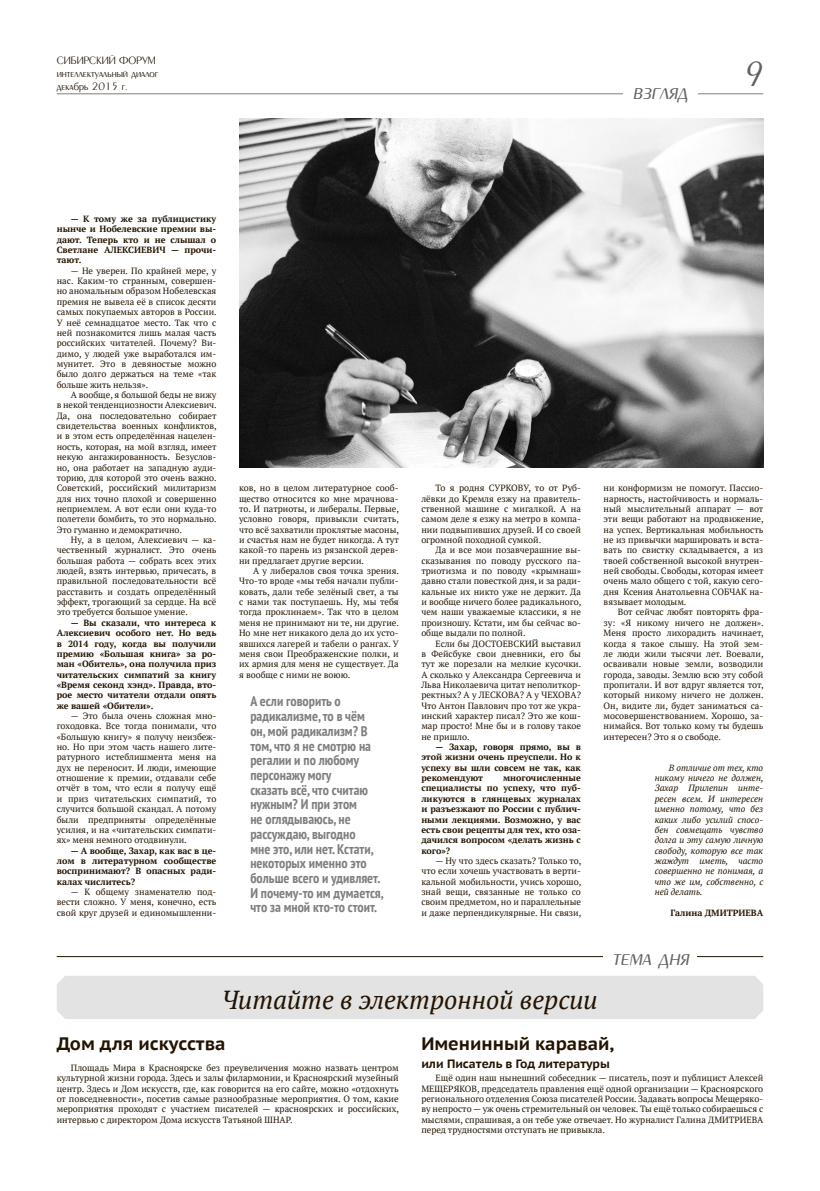
<style>
.page{position:relative;width:820px;height:1191px;background:#fff}
.page>*{position:absolute;margin:0;border:0;box-sizing:border-box;transform-origin:0 0}
.t1{font:italic 300 36px "Penta";color:#63605c}
.t2{font:italic 26px "PT Serif";color:#231300}
.t3{font:italic 300 24px "Penta";color:#63605c}
.t4{font:700 18px "PT Sans Caption";letter-spacing:-.005em;color:#231300}
.t5{font:700 condensed 14px/14.7px "PT Sans";color:#817f7e}
.t6{font:700 12px "PT Sans Caption";color:#231300}
.t7{font:300 11px/12.7px "Penta";color:#231300}
.t8{font:9px/10.4px "PT Serif";color:#231300;text-align:justify}
.t9{font:700 9px/10.4px "PT Serif";color:#231300;text-align:justify}
.t10{font:italic 9px/10.4px "PT Serif";color:#231300;text-align:justify}
</style>
<div class="page">
<hr style="left:57px;top:93px;width:706px;height:1px;background:#817f7e">
<img style="left:239px;top:119px;width:524px;height:349px">
<div style="left:623px;top:80px;width:74px;height:31px;background:#fff"></div>
<hr style="left:57px;top:956px;width:706px;height:1px;background:#231300">
<div style="left:603px;top:946px;width:94px;height:22px;background:#fff"></div>
<div style="left:57px;top:976px;width:706px;height:43px;background:#e3e3e3"></div>
<p class="t7" style="left:57px;top:55px;width:103px">Сибирский форум интеллектуальный диалог декабрь 2015 г.</p>
<h1 class="t1" style="left:741px;top:57px;width:30px">9</h1>
<h3 class="t3" style="left:632px;top:80px;width:60px">взгляд</h3>
<p class="t9" style="left:57px;top:213px;width:161px;text-indent:14px">— К тому же за публицистику нынче и Нобелевские премии вы&shy;дают. Теперь кто и не слышал о Светлане АЛЕКСИЕВИЧ — прочи&shy;тают.</p>
<p class="t8" style="left:57px;top:265px;width:161px;text-indent:14px">— Не уверен. По крайней мере, у нас. Каким-то странным, совершен&shy;но аномальным образом Нобелевская премия не вывела её в список десяти самых покупаемых авторов в России.<br>У неё семнадцатое место. Так что с ней познакомится лишь малая часть российских читателей. Почему? Ви&shy;димо, у людей уже выработался им&shy;мунитет. Это в девяностые можно было долго держаться на теме «так больше жить нельзя».</p>
<p class="t8" style="left:57px;top:389px;width:161px;text-indent:14px">А вообще, я большой беды не вижу в некой тенденциозности Алексиевич.<br>Да, она последовательно собирает свидетельства военных конфликтов, и в этом есть определённая нацелен&shy;ность, которая, на мой взгляд, имеет некую ангажированность. Безуслов&shy;но, она работает на западную ауди&shy;торию, для которой это очень важно.<br>Советский, российский милитаризм для них точно плохой и совершенно неприемлем. А вот если они куда-то полетели бомбить, то это нормально.<br>Это гуманно и демократично.</p>
<p class="t8" style="left:57px;top:534px;width:161px;text-indent:14px">Ну, а в целом, Алексиевич — ка&shy;чественный журналист. Это очень большая работа — собрать всех этих людей, взять интервью, причесать, в правильной последовательности всё расставить и создать определённый эффект, трогающий за сердце. На всё это требуется большое умение.</p>
<p class="t9" style="left:57px;top:617px;width:161px;text-indent:14px">— Вы сказали, что интереса к Алексиевич особого нет. Но ведь в 2014 году, когда вы получили премию «Большая книга» за ро&shy;ман «Обитель», она получила приз читательских симпатий за книгу «Время секонд хэнд». Правда, вто&shy;рое место читатели отдали опять же вашей «Обители».</p>
<p class="t8" style="left:57px;top:710px;width:161px;text-indent:14px">— Это была очень сложная мно&shy;гоходовка. Все тогда понимали, что «Большую книгу» я получу неизбеж&shy;но. Но при этом часть нашего лите&shy;ратурного истеблишмента меня на дух не переносит. И люди, имеющие отношение к премии, отдавали себе отчёт в том, что если я получу ещё и приз читательских симпатий, то случится большой скандал. А потому были предприняты определённые усилия, и на «читательских симпати&shy;ях» меня немного отодвинули.</p>
<p class="t9" style="left:57px;top:845px;width:161px;text-indent:14px">— А вообще, Захар, как вас в це&shy;лом в литературном сообществе воспринимают? В опасных ради&shy;калах числитесь?</p>
<p class="t8" style="left:57px;top:886px;width:161px;text-indent:14px">— К общему знаменателю под&shy;вести сложно. У меня, конечно, есть свой круг друзей и единомышленни-</p>
<p class="t8" style="left:239px;top:483px;width:161px">ков, но в целом литературное сооб&shy;щество относится ко мне мрачнова&shy;то. И патриоты, и либералы. Первые, условно говоря, привыкли считать, что всё захватили проклятые масоны, и счастья нам не будет никогда. А тут какой-то парень из рязанской дерев&shy;ни предлагает другие версии.</p>
<p class="t8" style="left:239px;top:565px;width:161px;text-indent:14px">А у либералов своя точка зрения.<br>Что-то вроде «мы тебя начали публи&shy;ковать, дали тебе зелёный свет, а ты с нами так поступаешь. Ну, мы тебя тогда проклинаем». Так что в целом меня не принимают ни те, ни другие.<br>Но мне нет никакого дела до их усто&shy;явшихся лагерей и табели о рангах. У меня свои Преображенские полки, и их армия для меня не существует. Да я вообще с ними не воюю.</p>
<p class="t5" style="left:250px;top:694px;width:135px">А если говорить о радикализме, то в чём он, мой радикализм? В том, что я не смотрю на регалии и по любому персонажу могу<br>сказать всё, что считаю нужным? И при этом<br>не оглядываюсь, не рассуждаю, выгодно<br>мне это, или нет. Кстати, некоторых именно это больше всего и удивляет.<br>И почему-то им думается, что за мной кто-то стоит.</p>
<p class="t8" style="left:421px;top:483px;width:161px;text-indent:14px">То я родня СУРКОВУ, то от Руб&shy;лёвки до Кремля езжу на правитель&shy;ственной машине с мигалкой. А на самом деле я езжу на метро в компа&shy;нии подвыпивших друзей. И со своей огромной походной сумкой.</p>
<p class="t8" style="left:421px;top:545px;width:161px;text-indent:14px">Да и все мои позавчерашние вы&shy;сказывания по поводу русского па&shy;триотизма и по поводу «крымнаш» давно стали повесткой дня, и за ради&shy;кальные их никто уже не держит. Да и вообще ничего более радикального, чем наши уважаемые классики, я не произношу. Кстати, им бы сейчас во&shy;обще выдали по полной.</p>
<p class="t8" style="left:421px;top:638px;width:161px;text-indent:14px">Если бы ДОСТОЕВСКИЙ выставил в Фейсбуке свои дневники, его бы тут же порезали на мелкие кусочки.<br>А сколько у Александра Сергеевича и Льва Николаевича цитат неполиткор&shy;ректных? А у ЛЕСКОВА? А у ЧЕХОВА?<br>Что Антон Павлович про тот же укра&shy;инский характер писал? Это же кош&shy;мар просто! Мне бы и в голову такое не пришло.</p>
<p class="t9" style="left:421px;top:741px;width:161px;text-indent:14px">— Захар, говоря прямо, вы в этой жизни очень преуспели. Но к успеху вы шли совсем не так, как рекомендуют</p>
<p class="t9" style="left:421px;top:772px;width:161px;text-indent:82px">многочисленные специалисты по успеху, что пуб&shy;ликуются в глянцевых журналах и разъезжают по России с публич&shy;ными лекциями. Возможно, у вас есть свои рецепты для тех, кто оза&shy;дачился вопросом «делать жизнь с кого»?</p>
<p class="t8" style="left:421px;top:855px;width:161px;text-indent:14px">— Ну что здесь сказать? Только то, что если хочешь участвовать в верти&shy;кальной мобильности, учись хорошо, знай вещи, связанные не только со своим предметом, но и параллельные и даже перпендикулярные. Ни связи,</p>
<p class="t8" style="left:603px;top:483px;width:161px">ни конформизм не помогут. Пассио&shy;нарность, настойчивость и нормаль&shy;ный мыслительный аппарат — вот эти вещи работают на продвижение, на успех. Вертикальная мобильность не из привычки маршировать и вста&shy;вать по свистку складывается, а из твоей собственной высокой внутрен&shy;ней свободы. Свободы, которая имеет очень мало общего с той, какую сего&shy;дня Ксения Анатольевна СОБЧАК на&shy;вязывает молодым.</p>
<p class="t8" style="left:603px;top:607px;width:161px;text-indent:14px">Вот сейчас любят повторять фра&shy;зу: «Я никому ничего не должен».<br>Меня просто лихорадить начинает, когда я такое слышу. На этой зем&shy;ле люди жили тысячи лет. Воевали, осваивали новые земли, возводили города, заводы. Землю всю эту собой пропитали. И вот вдруг является тот, который никому ничего не должен.<br>Он, видите ли, будет заниматься са&shy;мосовершенствованием. Хорошо, за&shy;нимайся. Вот только кому ты будешь интересен? Это я о свободе.</p>
<p class="t10" style="left:654px;top:762px;width:110px;text-indent:14px">В отличие от тех, кто никому ничего не должен, Захар Прилепин инте&shy;ресен всем. И интересен именно потому, что без каких либо усилий спосо&shy;бен совмещать чувство долга и эту самую личную свободу, которую все так жаждут иметь, часто совершенно не понимая, а что же им, собственно, с ней делать.</p>
<p class="t9" style="left:670px;top:907px;width:94px">Галина ДМИТРИЕВА</p>
<h2 class="t2" style="left:222px;top:983px;width:377px">Читайте в электронной версии</h2>
<h3 class="t3" style="left:612px;top:945px;width:82px">тема дня</h3>
<h3 class="t4" style="left:57px;top:1032px;width:170px">Дом для искусства</h3>
<p class="t8" style="left:57px;top:1062px;width:343px;text-indent:14px">Площадь Мира в Красноярске без преувеличения можно назвать центром культурной жизни города. Здесь и залы филармонии, и Красноярский музейный центр. Здесь и Дом искусств, где, как говорится на его сайте, можно «отдохнуть от повседневности», посетив самые разнообразные мероприятия. О том, какие мероприятия проходят с участием писателей — красноярских и российских, интервью с директором Дома искусств Татьяной ШНАР.</p>
<h3 class="t4" style="left:421px;top:1032px;width:194px">Именинный каравай,</h3>
<h3 class="t6" style="left:421px;top:1056px;width:190px">или Писатель в Год литературы</h3>
<p class="t8" style="left:421px;top:1072px;width:343px;text-indent:14px">Ещё один наш нынешний собеседник — писатель, поэт и публицист Алексей МЕЩЕРЯКОВ, председатель правления ещё одной организации — Красноярского регионального отделения Союза писателей России. Задавать вопросы Мещеряко&shy;ву непросто — уж очень стремительный он человек. Ты ещё только собираешься с мыслями, спрашивая, а он тебе уже отвечает. Но журналист Галина ДМИТРИЕВА перед трудностями отступать не привыкла.</p>
</div>
